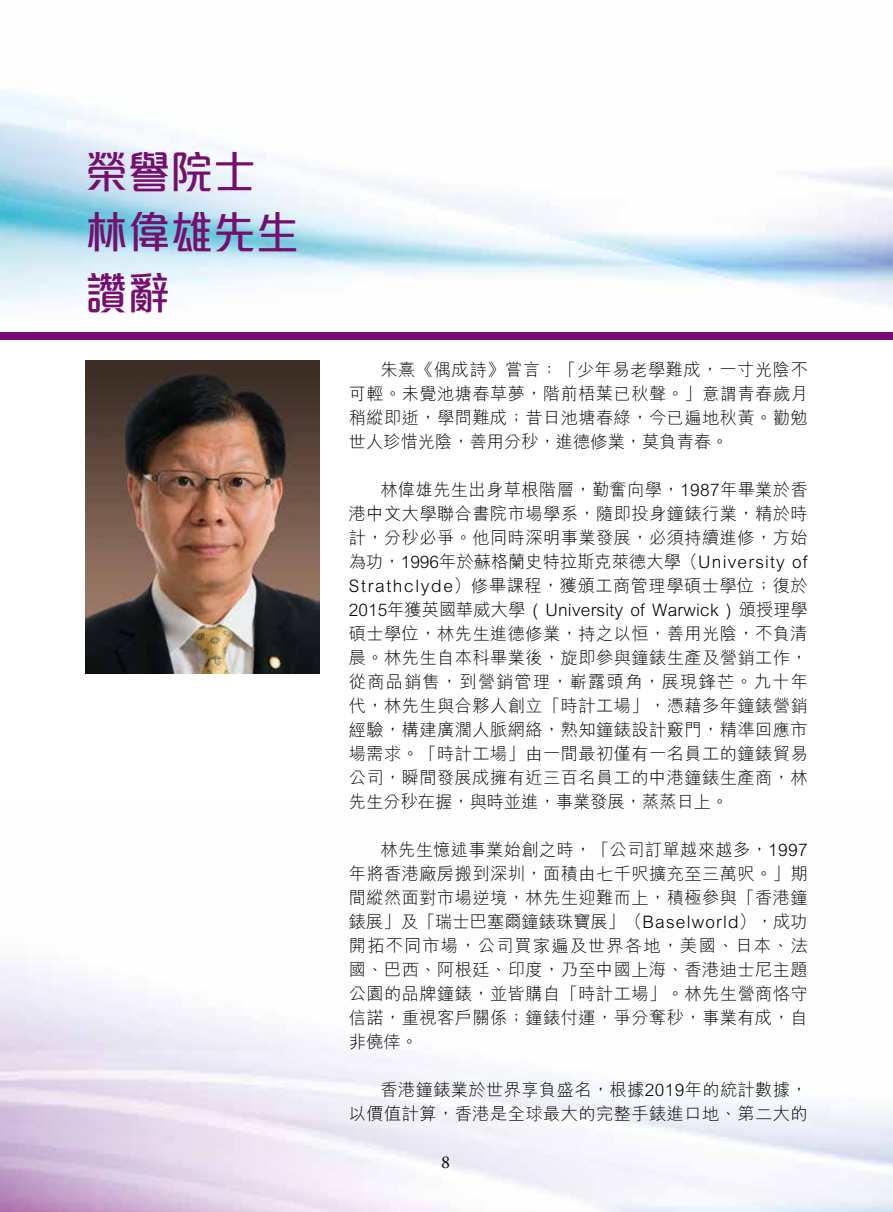
<style>
.page{position:relative;width:893px;height:1212px;background:#fff}
.page>*{position:absolute;margin:0;border:0;box-sizing:border-box;transform-origin:0 0}
.t1{font:500 45px/60.8px "M Elle HK";color:#750e6d;scale:.95 1}
.t2{font:18px "Adobe Garamond Pro";color:#000}
.t3{font:300 17.25px/24px "M Hei HK";letter-spacing:.025em;color:#000;text-align:justify}
</style>
<div class="page">
<img style="left:0;top:90px;width:893px;height:250px">
<div style="left:0;top:332px;width:893px;height:7px;background:#750e6d"></div>
<img style="left:85px;top:361px;width:234px;height:312px">
<h1 class="t1" style="left:85px;top:139px;width:226px">榮譽院士林偉雄先生讚辭</h1>
<p class="t3" style="left:349px;top:357px;width:460px;text-indent:31px">朱熹《偶成詩》嘗言：「少年易老學難成，一寸光陰不可輕。未覺池塘春草夢，階前梧葉已秋聲。」意謂青春歲月稍縱即逝，學問難成；昔日池塘春綠，今已遍地秋黃。勸勉世人珍惜光陰，善用分秒，進德修業，莫負青春。</p>
<p class="t3" style="left:349px;top:477px;width:460px;text-indent:31px">林偉雄先生出身草根階層，勤奮向學，1987年畢業於香港中文大學聯合書院市場學系，隨即投身鐘錶行業，精於時計，分秒必爭。他同時深明事業發展，必須持續進修，方始為功，1996年於蘇格蘭史特拉斯克萊德大學（University of Strathclyde）修畢課程，獲頒工商管理學碩士學位；復於2015年獲英國華威大學 ( University of Warwick ) 頒授理學碩士學位，林先生進德修業，持之以恒，善用光陰，不負清晨。林先生自本科畢業後，旋即參與鐘錶生產及營銷工作，從商品銷售，到營銷管理，嶄露頭角，展現鋒芒。九十年代，林先生與合夥人創立「時計工場」，憑藉多年鐘錶營銷經驗，構建廣濶人脈網絡，熟知鐘錶設計竅門，精準回應市場需求。「時計工場」由一間最初僅有一名員工的鐘錶貿易公司，瞬間發展成擁有近三百名員工的中港鐘錶生產商，林先生分秒在握，與時並進，事業發展，蒸蒸日上。</p>
<p class="t3" style="left:349px;top:837px;width:460px;text-indent:31px">林先生憶述事業始創之時，「公司訂單越來越多，1997年將香港廠房搬到深圳，面積由七千呎擴充至三萬呎。」期間縱然面對市場逆境，林先生迎難而上，積極參與「香港鐘錶展」及「瑞士巴塞爾鐘錶珠寶展」（Baselworld），成功開拓不同市場，公司買家遍及世界各地，美國、日本、法國、巴西、阿根廷、印度，乃至中國上海、香港迪士尼主題公園的品牌鐘錶，並皆購自「時計工場」。林先生營商恪守信諾，重視客戶關係；鐘錶付運，爭分奪秒，事業有成，自非僥倖。　</p>
<p class="t3" style="left:349px;top:1077px;width:460px;text-align:right">香港鐘錶業於世界享負盛名，根據2019年的統計數據，<br>以價值計算，香港是全球最大的完整手錶進口地、第二大的</p>
<p class="t2" style="left:441px;top:1151px;width:10px">8</p>
</div>
